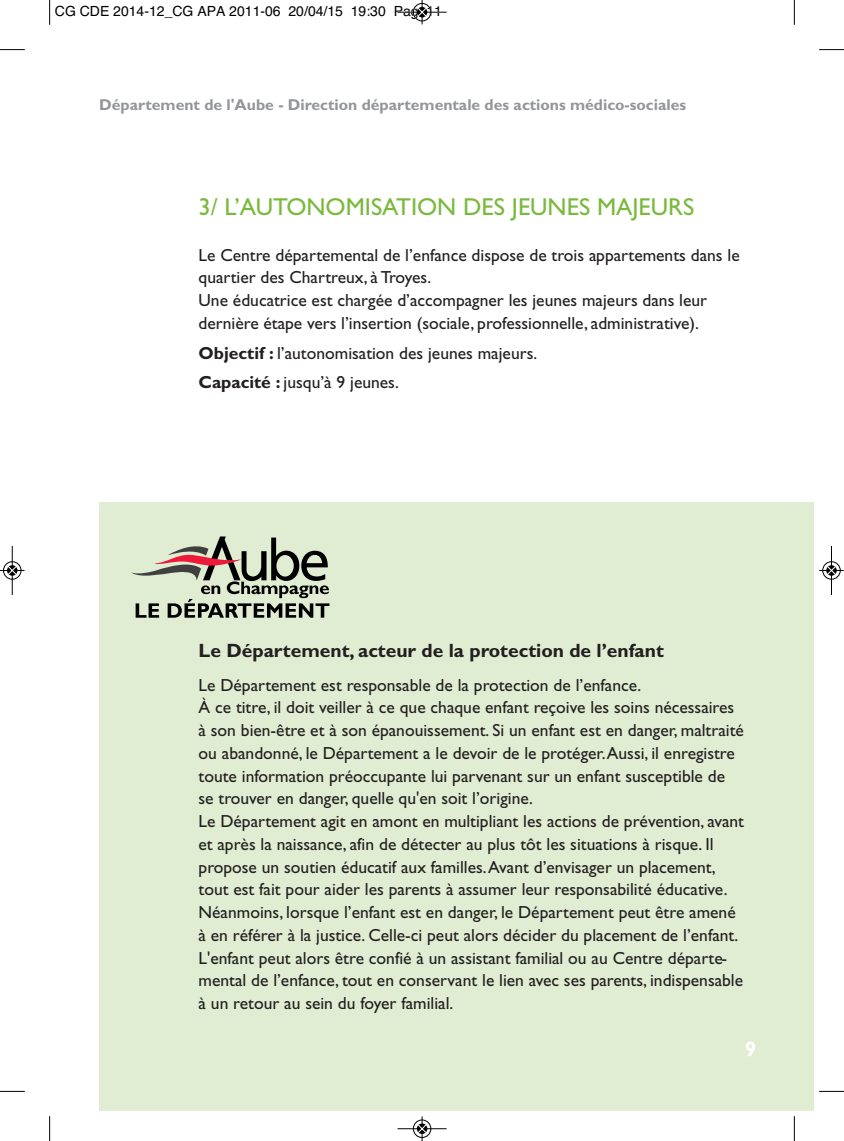
<style>
.page{position:relative;width:844px;height:1141px;background:#fff}
.page>*{position:absolute;margin:0;border:0;box-sizing:border-box;transform-origin:0 0}
.t1{font:24.5px "Gill Sans";color:#7ab93d}
.t2{font:700 21px "Gill Sans";color:#fff}
.t3{font:700 19.25px "Gill Sans";color:#231f20}
.t4{font:17.5px/22.8px "Gill Sans";color:#231f20}
.t5{font:700 15.75px "Gill Sans";color:#939598}
.t6{font:14px "Helvetica";color:#000}
.s1{font-weight:700}
</style>
<div class="page">
<div style="left:99px;top:502px;width:714px;height:609px;background:#e0edd2"></div>
<svg style="left:131px;top:536px;width:198px;height:82px"></svg>
<svg style="left:49px;top:0;width:1px;height:25px"></svg>
<svg style="left:0;top:49px;width:25px;height:1px"></svg>
<svg style="left:793px;top:0;width:1px;height:25px"></svg>
<svg style="left:819px;top:49px;width:24px;height:1px"></svg>
<svg style="left:49px;top:1116px;width:1px;height:25px"></svg>
<svg style="left:0;top:1091px;width:25px;height:1px"></svg>
<svg style="left:793px;top:1116px;width:1px;height:25px"></svg>
<svg style="left:819px;top:1091px;width:24px;height:1px"></svg>
<div style="left:412px;top:3px;width:19px;height:19px;border:1px solid #fff;border-radius:50%"></div>
<hr style="left:397px;top:12px;width:49px;height:1px;background:#000">
<div style="left:413px;top:3px;width:18px;height:18px;border:1px solid #000;border-radius:50%"></div>
<svg style="left:417px;top:0;width:9px;height:24px"></svg>
<div style="left:412px;top:1119px;width:19px;height:19px;border:1px solid #fff;border-radius:50%"></div>
<hr style="left:397px;top:1128px;width:49px;height:1px;background:#000">
<div style="left:413px;top:1120px;width:18px;height:18px;border:1px solid #000;border-radius:50%"></div>
<svg style="left:417px;top:1116px;width:9px;height:25px"></svg>
<div style="left:3px;top:561px;width:19px;height:19px;border:1px solid #fff;border-radius:50%"></div>
<hr style="left:12px;top:546px;width:1px;height:49px;background:#000">
<div style="left:3px;top:561px;width:18px;height:18px;border:1px solid #000;border-radius:50%"></div>
<svg style="left:0;top:566px;width:24px;height:9px"></svg>
<div style="left:821px;top:561px;width:19px;height:19px;border:1px solid #fff;border-radius:50%"></div>
<hr style="left:831px;top:546px;width:1px;height:49px;background:#000">
<div style="left:822px;top:561px;width:18px;height:18px;border:1px solid #000;border-radius:50%"></div>
<svg style="left:819px;top:566px;width:24px;height:9px"></svg>
<p class="t6" style="left:55px;top:3px;width:388px">CG CDE 2014-12_CG APA 2011-06 20/04/15 19:30 Page11</p>
<p class="t5" style="left:99px;top:99px;width:588px">Département de l'Aube - Direction départementale des actions médico-sociales</p>
<h1 class="t1" style="left:198px;top:198px;width:497px">3/ L’AUTONOMISATION DES JEUNES MAJEURS</h1>
<p class="t4" style="left:198px;top:245px;width:542px">Le Centre départemental de l’enfance dispose de trois appartements dans le quartier des Chartreux, à Troyes.<br>Une éducatrice est chargée d’accompagner les jeunes majeurs dans leur dernière étape vers l’insertion (sociale, professionnelle, administrative).</p>
<p class="t4" style="left:198px;top:339px;width:340px;line-height:29.8px"><span class="s1">Objectif :</span> l’autonomisation des jeunes majeurs.<br><span class="s1">Capacité :</span> jusqu’à 9 jeunes.</p>
<p class="t3" style="left:198px;top:643px;width:466px">Le Département, acteur de la protection de l’enfant</p>
<p class="t4" style="left:198px;top:675px;width:547px">Le Département est responsable de la protection de l’enfance.<br>À ce titre, il doit veiller à ce que chaque enfant reçoive les soins nécessaires à son bien-être et à son épanouissement. Si un enfant est en danger, maltraité ou abandonné, le Département a le devoir de le protéger.Aussi, il enregistre toute information préoccupante lui parvenant sur un enfant susceptible de se trouver en danger, quelle qu'en soit l’origine.<br>Le Département agit en amont en multipliant les actions de prévention, avant et après la naissance, afin de détecter au plus tôt les situations à risque. Il propose un soutien éducatif aux familles.Avant d’envisager un placement, tout est fait pour aider les parents à assumer leur responsabilité éducative.<br>Néanmoins, lorsque l’enfant est en danger, le Département peut être amené à en référer à la justice. Celle-ci peut alors décider du placement de l’enfant.<br>L'enfant peut alors être confié à un assistant familial ou au Centre départe&shy;mental de l’enfance, tout en conservant le lien avec ses parents, indispensable à un retour au sein du foyer familial.</p>
<p class="t2" style="left:744px;top:1041px;width:13px">9</p>
</div>
